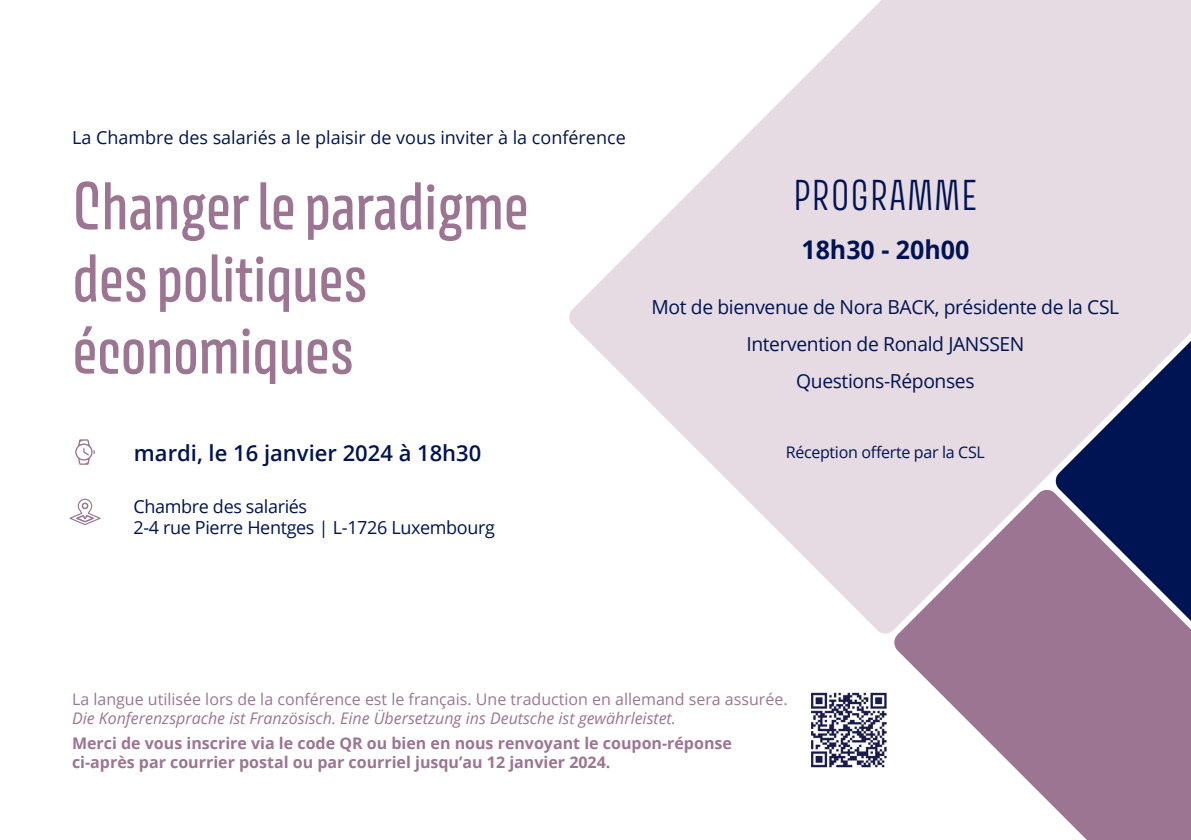
<style>
.page{position:relative;width:1191px;height:840px;background:#fff}
.page>*{position:absolute;margin:0;border:0;box-sizing:border-box;transform-origin:0 0}
.t1{font:60px/72px "Avory I Latn Me";letter-spacing:-.02em;color:#9c7592}
.t2{font:300 38.6px "Avory I Latn";letter-spacing:.02em;color:#001352}
.t3{font:700 25.8px "Open Sans";color:#001352}
.t4{font:600 22px "Open Sans";color:#001352}
.t5{font:19.2px/37px "Open Sans";letter-spacing:-.02em;color:#001352;text-align:center}
.t6{font:18px "Open Sans";color:#001352}
.t7{font:18px/21.6px "Open Sans";letter-spacing:-.02em;color:#001352}
.t8{font:16px/19.2px "Open Sans";color:#9c7592}
.t9{font:700 16px/19.2px "Open Sans";color:#9c7592}
.t10{font:16px "Open Sans";letter-spacing:-.02em;color:#001352}
.s1{font-size:17.4px}
.s2{font-style:italic}
</style>
<div class="page">
<svg style="left:894px;top:634px;width:297px;height:205px;fill:#9c7592"></svg>
<svg style="left:569px;top:0;width:622px;height:634px;fill:#e6dbe2"></svg>
<svg style="left:75px;top:439px;width:20px;height:25px"></svg>
<svg style="left:69px;top:498px;width:32px;height:27px"></svg>
<img style="left:811px;top:692px;width:76px;height:75px">
<p class="t6" style="left:72px;top:125px;width:555px">La Chambre des salariés a le plaisir de vous inviter à la conférence</p>
<p class="t1" style="left:72px;top:170px;width:459px">Changer le paradigme des politiques économiques</p>
<p class="t4" style="left:134px;top:437px;width:349px">mardi, le 16 janvier 2024 à 18h30</p>
<p class="t7" style="left:133px;top:494px;width:363px">Chambre des salariés<br>2-4 rue Pierre Hentges <span class="s1">|</span> L-1726 Luxembourg</p>
<p class="t2" style="left:793px;top:171px;width:186px">PROGRAMME</p>
<p class="t3" style="left:801px;top:231px;width:169px">18h30 - 20h00</p>
<p class="t5" style="left:651px;top:288px;width:469px">Mot de bienvenue de Nora BACK, présidente de la CSL<br>Intervention de Ronald JANSSEN<br>Questions-Réponses</p>
<p class="t10" style="left:786px;top:441px;width:200px">Réception offerte par la CSL</p>
<p class="t8" style="left:72px;top:688px;width:717px">La langue utilisée lors de la conférence est le français. Une traduction en allemand sera assurée.<br><span class="s2">Die Konferenzsprache ist Französisch. Eine Übersetzung ins Deutsche ist gewährleistet.</span></p>
<p class="t9" style="left:72px;top:732px;width:661px">Merci de vous inscrire via le code QR ou bien en nous renvoyant le coupon-réponse ci-après par courrier postal ou par courriel jusqu’au 12 janvier 2024.</p>
</div>
